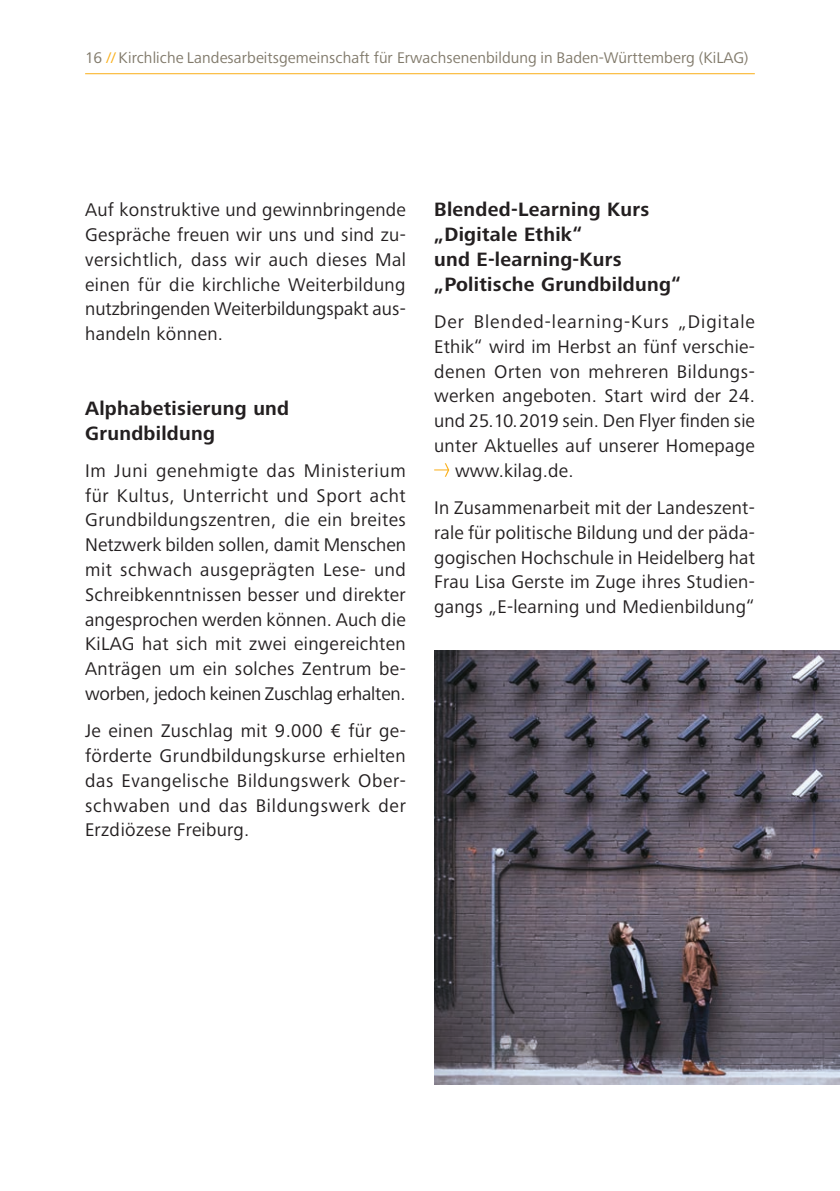
<style>
.page{position:relative;width:840px;height:1191px;background:#fff}
.page>*{position:absolute;margin:0;border:0;box-sizing:border-box;transform-origin:0 0}
._04_Zwischenhead{font:700 20px/24.8px "Frutiger Next Pro";letter-spacing:.015em;color:#231f20}
._05_Copy{font:19px/24.8px "Frutiger Next Pro";letter-spacing:.015em;color:#231f20;text-align:justify}
._05_Copy-2{font:19px "Frutiger Next Pro";letter-spacing:.055em;color:#231f20}
.t1{font:16px "Frutiger Next Pro";letter-spacing:.005em;color:#817a6b}
.s1{color:#faaf18}
</style>
<div class="page">
<hr style="left:85px;top:73px;width:669px;height:1px;background:#faaf18">
<svg style="left:434px;top:463px;width:15px;height:14px"></svg>
<img style="left:434px;top:650px;width:405px;height:434px">
<p class="t1" style="left:85px;top:49px;width:664px">16 <span class="s1">//</span> Kirchliche Landesarbeitsgemeinschaft für Erwachsenenbildung in Baden-Württemberg (KiLAG)</p>
<p class="_05_Copy" style="left:85px;top:197px;width:322px">Auf konstruktive und gewinnbringende Gespräche freuen wir uns und sind zu&shy;versichtlich, dass wir auch dieses Mal einen für die kirchliche Weiterbildung nutzbringenden Weiterbildungspakt aus&shy;handeln können.</p>
<p class="_04_Zwischenhead" style="left:85px;top:396px;width:205px">Alphabetisierung und<br>Grundbildung</p>
<p class="_05_Copy" style="left:85px;top:458px;width:322px">Im Juni genehmigte das Ministerium für Kultus, Unterricht und Sport acht Grundbildungszentren, die ein breites Netzwerk bilden sollen, damit Menschen mit schwach ausgeprägten Lese- und Schreibkenntnissen besser und direkter angesprochen werden können. Auch die KiLAG hat sich mit zwei eingereichten Anträgen um ein solches Zentrum be&shy;worben, jedoch keinen Zuschlag erhalten.</p>
<p class="_05_Copy" style="left:85px;top:718px;width:322px">Je einen Zuschlag mit 9.000 € für ge&shy;förderte Grundbildungskurse erhielten das Evangelische Bildungswerk Ober&shy;schwaben und das Bildungswerk der Erzdiözese Freiburg.</p>
<p class="_04_Zwischenhead" style="left:434px;top:197px;width:248px">Blended-Learning Kurs „Digitale Ethik“<br>und E-learning-Kurs „Politische Grundbildung“</p>
<p class="_05_Copy-2" style="left:434px;top:311px;width:322px">Der Blended-learning-Kurs „Digitale</p>
<p class="_05_Copy" style="left:434px;top:334px;width:322px">Ethik“ wird im Herbst an fünf verschie-</p>
<p class="_05_Copy" style="left:434px;top:359px;width:322px">denen Orten von mehreren Bildungs-</p>
<p class="_05_Copy" style="left:434px;top:383px;width:322px">werken angeboten. Start wird der 24.</p>
<p class="_05_Copy" style="left:434px;top:408px;width:322px">und 25.10.2019 sein. Den Flyer finden sie</p>
<p class="_05_Copy" style="left:434px;top:433px;width:322px">unter Aktuelles auf unserer Homepage</p>
<p class="_05_Copy" style="left:455px;top:458px;width:120px">www.kilag.de.</p>
<p class="_05_Copy" style="left:434px;top:495px;width:322px">In Zusammenarbeit mit der Landeszent&shy;rale für politische Bildung und der päda&shy;gogischen Hochschule in Heidelberg hat Frau Lisa Gerste im Zuge ihres Studien&shy;gangs „E-learning und Medienbildung“</p>
</div>
